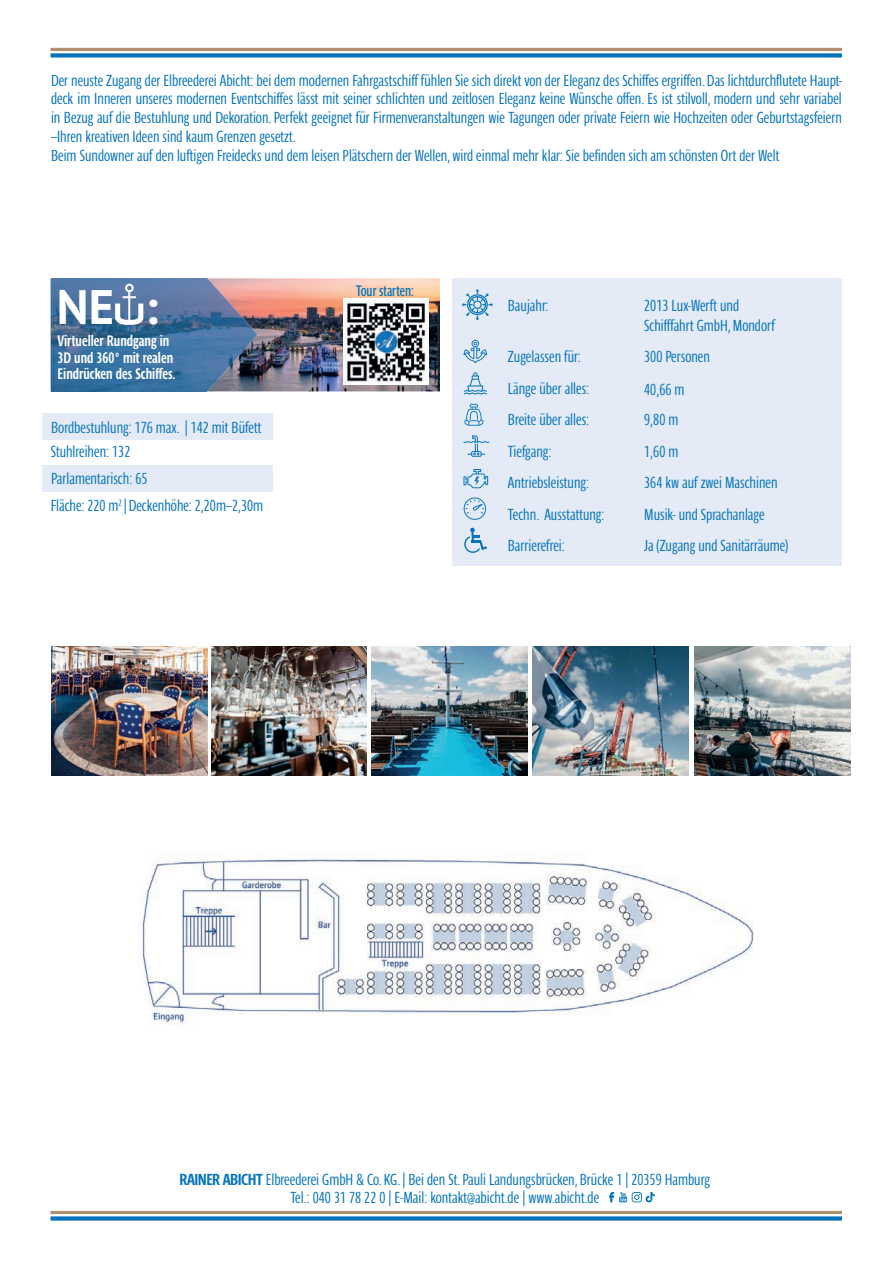
<style>
.page{position:relative;width:893px;height:1263px;background:#fff}
.page>*{position:absolute;margin:0;border:0;box-sizing:border-box;transform-origin:0 0}
.t1{font:700 48.45px "PT Sans Pro";color:#fff}
.t2{font:15.75px/31.5px "Parisine Std Comp Gris";color:#0574bc;scale:1.08 1}
.t3{font:700 15px/16.5px "Parisine Std Comp Gris";color:#fff}
.t4{font:15px "Parisine Std Comp";color:#0574bc}
.s1{font-weight:700}
</style>
<div class="page">
<div style="left:50px;top:53px;width:792px;height:5px;background:#0574bc"></div>
<hr style="left:50px;top:48px;width:792px;height:3px;background:#af9070">
<div style="left:453px;top:278px;width:389px;height:288px;background:#e4ebf6"></div>
<svg style="left:50px;top:1216px;width:792px;height:4px;background:#1e82c2"></svg>
<hr style="left:50px;top:1211px;width:792px;height:3px;background:#af9070">
<img style="left:51px;top:646px;width:156px;height:130px">
<img style="left:212px;top:646px;width:155px;height:130px">
<img style="left:142px;top:854px;width:612px;height:170px">
<svg style="left:462px;top:289px;width:31px;height:31px"></svg>
<svg style="left:464px;top:340px;width:23px;height:23px"></svg>
<svg style="left:464px;top:372px;width:23px;height:22px"></svg>
<svg style="left:464px;top:404px;width:20px;height:22px"></svg>
<svg style="left:463px;top:435px;width:26px;height:22px"></svg>
<svg style="left:463px;top:469px;width:25px;height:19px"></svg>
<svg style="left:464px;top:497px;width:22px;height:23px"></svg>
<svg style="left:464px;top:528px;width:23px;height:25px"></svg>
<div style="left:43px;top:413px;width:230px;height:27px;background:#e4ebf6"></div>
<div style="left:43px;top:465px;width:230px;height:27px;background:#e4ebf6"></div>
<img style="left:258px;top:278px;width:182px;height:113px">
<img style="left:208px;top:278px;width:50px;height:113px">
<svg style="left:50px;top:278px;width:158px;height:113px;background:#4774a1"></svg>
<div style="left:125px;top:284px;width:9px;height:8px;border:2px solid #fff;border-radius:50%"></div>
<div style="left:344px;top:298px;width:85px;height:87px;background:#fff"></div>
<img style="left:344px;top:299px;width:85px;height:83px">
<img style="left:371px;top:646px;width:156px;height:130px">
<img style="left:533px;top:646px;width:156px;height:130px">
<img style="left:694px;top:646px;width:156px;height:130px">
<svg style="left:609px;top:1192px;width:46px;height:10px"></svg>
<p class="t2" style="left:51px;top:71px;width:734px;line-height:18.8px">Der neuste Zugang der Elbreederei Abicht: bei dem modernen Fahrgastschiff fühlen Sie sich direkt von der Eleganz des Schiffes ergriffen. Das lichtdurchflutete Haupt&shy;deck im Inneren unseres modernen Eventschiffes lässt mit seiner schlichten und zeitlosen Eleganz keine Wünsche offen. Es ist stilvoll, modern und sehr variabel in Bezug auf die Bestuhlung und Dekoration. Perfekt geeignet für Firmenveranstaltungen wie Tagungen oder private Feiern wie Hochzeiten oder Geburtstagsfeiern –Ihren kreativen Ideen sind kaum Grenzen gesetzt.<br>Beim Sundowner auf den luftigen Freidecks und dem leisen Plätschern der Wellen, wird einmal mehr klar: Sie befinden sich am schönsten Ort der Welt</p>
<p class="t4" style="left:356px;top:282px;width:59px">Tour starten:</p>
<h1 class="t1" style="left:57px;top:275px;width:103px">NE :</h1>
<p class="t2" style="left:644px;top:296px;width:123px;line-height:19.5px">2013 Lux-Werft und<br>Schifffahrt GmbH, Mondorf</p>
<p class="t2" style="left:644px;top:340px;width:62px;line-height:33px">300 Personen<br>40,66 m</p>
<p class="t2" style="left:644px;top:403px;width:33px;line-height:32.2px">9,80 m<br>1,60 m</p>
<p class="t2" style="left:644px;top:467px;width:135px">364 kw auf zwei Maschinen<br>Musik- und Sprachanlage<br>Ja (Zugang und Sanitärräume)</p>
<p class="t2" style="left:508px;top:290px;width:39px">Baujahr:</p>
<p class="t2" style="left:508px;top:341px;width:91px">Zugelassen für:<br>Länge über alles:<br>Breite über alles:<br>Tiefgang:<br>Antriebsleistung:<br>Techn. Ausstattung:<br>Barrierefrei:</p>
<p class="t3" style="left:58px;top:332px;width:119px">Virtueller Rundgang in<br>3D und 360° mit realen<br>Eindrücken des Schiffes.</p>
<p class="t2" style="left:51px;top:415px;width:197px;line-height:24.2px">Bordbestuhlung: 176 max. | 142 mit Büfett<br>Stuhlreihen: 132</p>
<p class="t2" style="left:51px;top:463px;width:91px">Parlamentarisch: 65</p>
<p class="t2" style="left:51px;top:490px;width:198px">Fläche: 220 m<sup>2</sup> |Deckenhöhe: 2,20m–2,30m</p>
<p class="t2" style="left:180px;top:1170px;width:493px;line-height:18px;text-align:center"><span class="s1">RAINER ABICHT</span> Elbreederei GmbH &amp; Co. KG. | Bei den St. Pauli Landungsbrücken, Brücke 1 | 20359 Hamburg<br>Tel.: 040 31 78 22 0 | E-Mail: kontakt@abicht.de | www.abicht.de</p>
</div>
